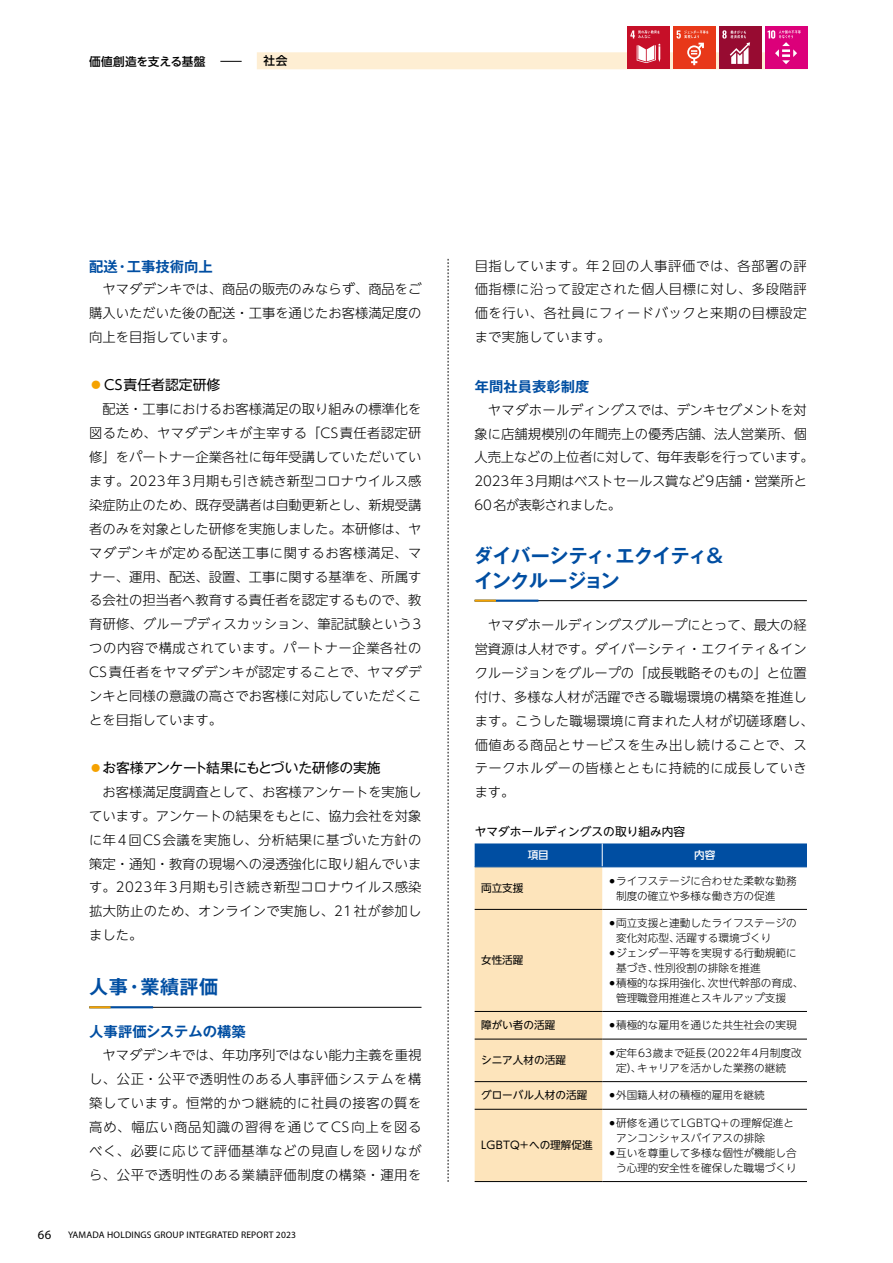
<style>
.page{position:relative;width:893px;height:1263px;background:#fff}
.page>*{position:absolute;margin:0;border:0;box-sizing:border-box;transform-origin:0 0}
.t1{font:700 19.2px/24.5px "Gothic MB101 Pr 5 De";letter-spacing:-.03em;color:#004ea2}
.t2{font:700 14.4px "Gothic MB101 Pr 5 De";color:#004ea2}
.t3{font:13.8px "Gothic MB101 Pr 5";letter-spacing:-.02em;color:#000}
.t4{font:13.8px "UD Shin Go NT Pro";color:#000}
.t5{font:300 13.35px/23.9px "UD Shin Go NT Pro";letter-spacing:.005em;color:#000;text-align:justify}
.t6{font:12.75px "Myriad Pro";color:#000}
.t7{font:11.7px "UD Shin Go NT Pro";color:#000}
.t8{font:500 11.7px "UD Shin Go NT Pro";letter-spacing:-.015em;color:#000}
.t9{font:500 11.7px "UD Shin Go NT Pro";letter-spacing:.005em;color:#000}
.t10{font:300 10.65px/14.9px "UD Shin Go NT Pro";color:#000}
.t11{font:10.65px "UD Shin Go NT Pro";color:#000}
.t12{font:500 10.65px "UD Shin Go NT Pro";color:#fff}
.t13{font:9.6px "Myriad Pro";letter-spacing:.02em;color:#000}
.s1{font-weight:300;color:#f5a200}
.s2{font-family:"UD Shin Go NT Pro";font-weight:300;font-size:13.35px;color:#f5a200}
.s3{font-weight:500;font-size:7.5px}
</style>
<div class="page">
<hr style="left:475px;top:1181px;width:127px;height:1px;background:#000">
<hr style="left:602px;top:1181px;width:205px;height:1px;background:#000">
<svg style="left:475px;top:843px;width:332px;height:338px"></svg>
<hr style="left:475px;top:867px;width:127px;height:1px;background:#004ea2">
<hr style="left:602px;top:867px;width:205px;height:1px;background:#004ea2">
<hr style="left:89px;top:1007px;width:332px;height:1px;background:#000">
<hr style="left:89px;top:1006px;width:64px;height:2px;background:#004ea2">
<hr style="left:89px;top:1006px;width:22px;height:2px;background:#f5a200">
<hr style="left:475px;top:600px;width:332px;height:1px;background:#000">
<hr style="left:475px;top:600px;width:63px;height:2px;background:#004ea2">
<hr style="left:475px;top:600px;width:21px;height:2px;background:#f5a200">
<svg style="left:448px;top:259px;width:1px;height:923px"></svg>
<div style="left:257px;top:52px;width:550px;height:17px;background:#feeed3"></div>
<svg style="left:220px;top:61px;width:22px;height:1px"></svg>
<div style="left:765px;top:27px;width:42px;height:42px;background:#dc007a"></div>
<svg style="left:767px;top:30px;width:34px;height:34px"></svg>
<div style="left:673px;top:27px;width:42px;height:42px;background:#e83819"></div>
<svg style="left:677px;top:30px;width:31px;height:35px"></svg>
<div style="left:719px;top:27px;width:42px;height:42px;background:#970b31"></div>
<svg style="left:722px;top:30px;width:28px;height:34px"></svg>
<div style="left:627px;top:27px;width:42px;height:42px;background:#c60f28"></div>
<svg style="left:637px;top:44px;width:23px;height:19px"></svg>
<svg style="left:630px;top:30px;width:30px;height:8px"></svg>
<p class="t8" style="left:89px;top:52px;width:118px">価値創造を支える基盤</p>
<p class="t9" style="left:264px;top:51px;width:25px">社会</p>
<p class="t2" style="left:89px;top:254px;width:125px">配送・工事技術向上</p>
<p class="t5" style="left:89px;top:277px;width:334px;text-indent:13px">ヤマダデンキでは、商品の販売のみならず、商品をご購入いただいた後の配送・工事を通じたお客様満足度の向上を目指しています。</p>
<p class="t4" style="left:89px;top:374px;width:133px"><span class="s1">◦</span>CS責任者認定研修</p>
<p class="t5" style="left:89px;top:397px;width:334px;text-indent:13px">配送・工事におけるお客様満足の取り組みの標準化を図るため、ヤマダデンキが主宰する「CS責任者認定研修」をパートナー企業各社に毎年受講していただいています。2023年3月期も引き続き新型コロナウイルス感染症防止のため、既存受講者は自動更新とし、新規受講者のみを対象とした研修を実施しました。本研修は、ヤマダデンキが定める配送工事に関するお客様満足、マナー、運用、配送、設置、工事に関する基準を、所属する会社の担当者へ教育する責任者を認定するもので、教育研修、グループディスカッション、筆記試験という3つの内容で構成されています。パートナー企業各社のCS責任者をヤマダデンキが認定することで、ヤマダデンキと同様の意識の高さでお客様に対応していただくことを目指しています。</p>
<p class="t3" style="left:89px;top:757px;width:293px"><span class="s2">◦</span>お客様アンケート結果にもとづいた研修の実施</p>
<p class="t5" style="left:89px;top:779px;width:334px;text-indent:13px">お客様満足度調査として、お客様アンケートを実施しています。アンケートの結果をもとに、協力会社を対象に年4回CS会議を実施し、分析結果に基づいた方針の策定・通知・教育の現場への浸透強化に取り組んでいます。2023年3月期も引き続き新型コロナウイルス感染拡大防止のため、オンラインで実施し、21社が参加しました。</p>
<h1 class="t1" style="left:89px;top:973px;width:130px">人事・業績評価</h1>
<p class="t2" style="left:89px;top:1020px;width:158px">人事評価システムの構築</p>
<p class="t5" style="left:89px;top:1043px;width:334px;text-indent:13px">ヤマダデンキでは、年功序列ではない能力主義を重視し、公正・公平で透明性のある人事評価システムを構築しています。恒常的かつ継続的に社員の接客の質を高め、幅広い商品知識の習得を通じてCS向上を図るべく、必要に応じて評価基準などの見直しを図りながら、公平で透明性のある業績評価制度の構築・運用を</p>
<p class="t6" style="left:38px;top:1226px;width:15px">66</p>
<p class="t13" style="left:68px;top:1228px;width:230px">YAMADA HOLDINGS GROUP INTEGRATED REPORT 2023</p>
<p class="t5" style="left:475px;top:253px;width:334px">目指しています。年2回の人事評価では、各部署の評価指標に沿って設定された個人目標に対し、多段階評価を行い、各社員にフィードバックと来期の目標設定まで実施しています。</p>
<p class="t2" style="left:475px;top:374px;width:116px">年間社員表彰制度</p>
<p class="t5" style="left:475px;top:397px;width:341px;text-align:left;text-indent:13px">ヤマダホールディングスでは、デンキセグメントを対象に店舗規模別の年間売上の優秀店舗、法人営業所、個人売上などの上位者に対して、毎年表彰を行っています。<br>2023年3月期はベストセールス賞など9店舗・営業所と<br>60名が表彰されました。</p>
<h1 class="t1" style="left:473px;top:542px;width:251px">ダイバーシティ・エクイティ&amp;インクルージョン</h1>
<p class="t5" style="left:475px;top:612px;width:340px;text-align:left;text-indent:13px">ヤマダホールディングスグループにとって、最大の経営資源は人材です。ダイバーシティ・エクイティ&amp;インクルージョンをグループの「成長戦略そのもの」と位置付け、多様な人材が活躍できる職場環境の構築を推進します。こうした職場環境に育まれた人材が切磋琢磨し、価値ある商品とサービスを生み出し続けることで、ステークホルダーの皆様とともに持続的に成長していきます。</p>
<p class="t7" style="left:475px;top:822px;width:212px">ヤマダホールディングスの取り組み内容</p>
<p class="t12" style="left:528px;top:846px;width:23px">項目</p>
<p class="t12" style="left:694px;top:846px;width:23px">内容</p>
<p class="t11" style="left:481px;top:879px;width:44px">両立支援</p>
<p class="t10" style="left:616px;top:873px;width:182px;text-indent:-7px"><span class="s3">◦</span>ライフステージに合わせた柔軟な勤務制度の確立や多様な働き方の促進</p>
<p class="t11" style="left:481px;top:952px;width:44px">女性活躍</p>
<p class="t10" style="left:609px;top:915px;width:190px"><span class="s3">◦</span>両立支援と連動したライフステージの</p>
<p class="t10" style="left:616px;top:930px;width:157px">変化対応型、活躍する環境づくり</p>
<p class="t10" style="left:609px;top:945px;width:190px"><span class="s3">◦</span>ジェンダー平等を実現する行動規範に</p>
<p class="t10" style="left:616px;top:960px;width:146px">基づき、性別役割の排除を推進</p>
<p class="t10" style="left:609px;top:975px;width:196px"><span class="s3">◦</span>積極的な採用強化、次世代幹部の育成、</p>
<p class="t10" style="left:616px;top:990px;width:172px">管理職登用推進とスキルアップ支援</p>
<p class="t11" style="left:481px;top:1017px;width:76px">障がい者の活躍</p>
<p class="t10" style="left:609px;top:1017px;width:190px"><span class="s3">◦</span>積極的な雇用を通じた共生社会の実現</p>
<p class="t11" style="left:481px;top:1052px;width:87px">シニア人材の活躍</p>
<p class="t10" style="left:616px;top:1045px;width:187px;text-indent:-7px"><span class="s3">◦</span>定年63歳まで延長（2022年4月制度改定）、キャリアを活かした業務の継続</p>
<p class="t11" style="left:481px;top:1087px;width:108px">グローバル人材の活躍</p>
<p class="t10" style="left:609px;top:1087px;width:158px"><span class="s3">◦</span>外国籍人材の積極的雇用を継続</p>
<p class="t11" style="left:481px;top:1137px;width:113px">LGBTQ+への理解促進</p>
<p class="t10" style="left:609px;top:1115px;width:187px"><span class="s3">◦</span>研修を通じてLGBTQ+の理解促進と</p>
<p class="t10" style="left:616px;top:1130px;width:151px">アンコンシャスバイアスの排除</p>
<p class="t10" style="left:609px;top:1145px;width:190px"><span class="s3">◦</span>互いを尊重して多様な個性が機能し合</p>
<p class="t10" style="left:616px;top:1160px;width:182px">う心理的安全性を確保した職場づくり</p>
</div>
